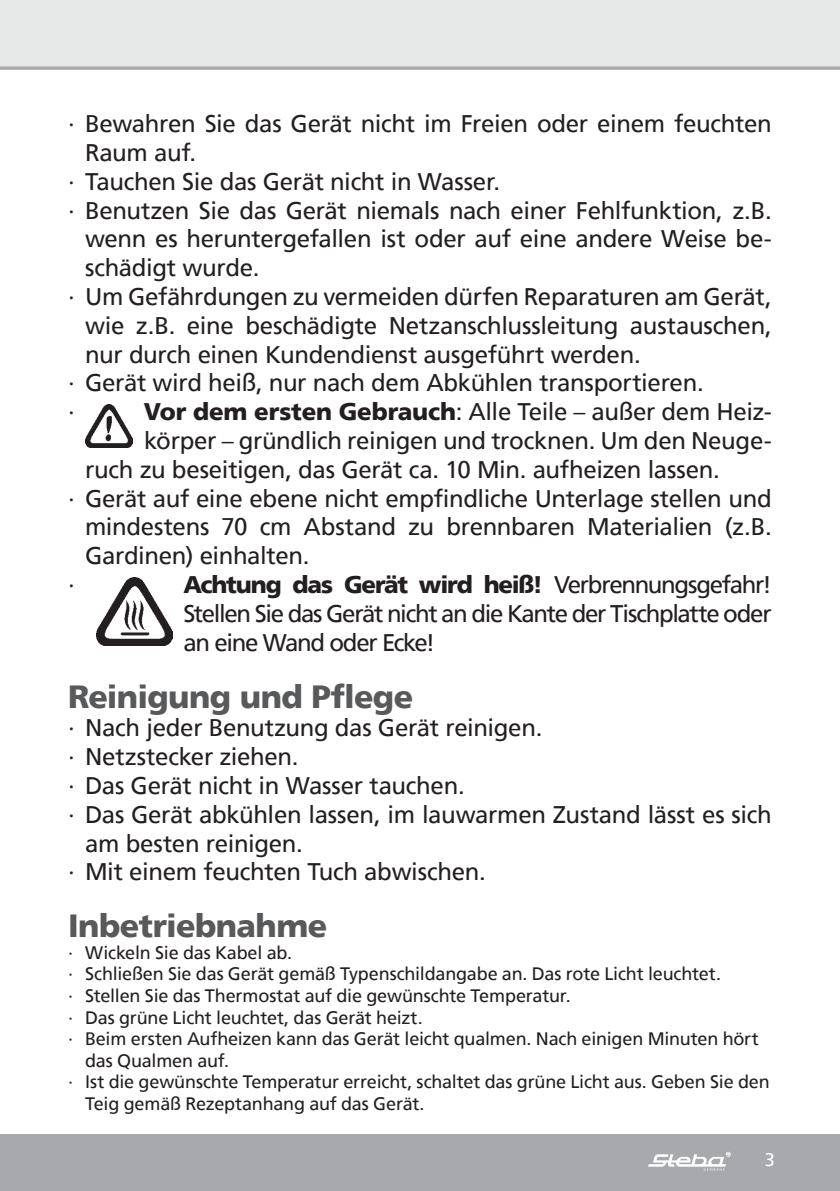
<style>
.page{position:relative;width:840px;height:1191px;background:#fff}
.page>*{position:absolute;margin:0;border:0;box-sizing:border-box;transform-origin:0 0}
.t1{font:900 32px "Frutiger";letter-spacing:-.02em;color:#58595b}
.t2{font:24px/28.8px "Frutiger";letter-spacing:-.015em;color:#231f20;text-align:justify}
.t3{font:18px "Frutiger";letter-spacing:-.01em;color:#231f20}
.t4{font:18px "Frutiger";color:#fff}
.s1{font-weight:900}
</style>
<div class="page">
<div style="left:0;top:0;width:839px;height:68px;background:#e7e8e8"></div>
<div style="left:0;top:1134px;width:839px;height:57px;background:#a7a9ac"></div>
<svg style="left:648px;top:1151px;width:82px;height:19px"></svg>
<svg style="left:0;top:66px;width:839px;height:4px;background:#b2b4b7"></svg>
<img style="left:85px;top:404px;width:48px;height:44px">
<img style="left:97px;top:577px;width:75px;height:69px">
<p class="t2" style="left:68px;top:109px;width:704px">∙ Bewahren Sie das Gerät nicht im Freien oder einem feuchten</p>
<p class="t2" style="left:85px;top:138px;width:113px">Raum auf.</p>
<p class="t2" style="left:68px;top:167px;width:433px">∙ Tauchen Sie das Gerät nicht in Wasser.</p>
<p class="t2" style="left:68px;top:196px;width:705px">∙ Benutzen Sie das Gerät niemals nach einer Fehlfunktion, z.B.</p>
<p class="t2" style="left:85px;top:224px;width:687px">wenn es heruntergefallen ist oder auf eine andere Weise be-</p>
<p class="t2" style="left:85px;top:253px;width:176px">schädigt wurde.</p>
<p class="t2" style="left:68px;top:282px;width:704px">∙ Um Gefährdungen zu vermeiden dürfen Reparaturen am Gerät,</p>
<p class="t2" style="left:85px;top:311px;width:687px">wie z.B. eine beschädigte Netzanschlussleitung austauschen,</p>
<p class="t2" style="left:85px;top:340px;width:556px">nur durch einen Kundendienst ausgeführt werden.</p>
<p class="t2" style="left:68px;top:368px;width:636px">∙ Gerät wird heiß, nur nach dem Abkühlen transportieren.</p>
<p class="t2" style="left:68px;top:397px;width:8px">∙</p>
<p class="t2" style="left:144px;top:397px;width:629px"><span class="s1">Vor dem ersten Gebrauch</span>: Alle Teile – außer dem Heiz-</p>
<p class="t2" style="left:144px;top:426px;width:629px">körper – gründlich reinigen und trocknen. Um den Neuge-</p>
<p class="t2" style="left:85px;top:455px;width:635px">ruch zu beseitigen, das Gerät ca. 10 Min. aufheizen lassen.</p>
<p class="t2" style="left:68px;top:484px;width:704px">∙ Gerät auf eine ebene nicht empfindliche Unterlage stellen und</p>
<p class="t2" style="left:85px;top:512px;width:687px">mindestens 70 cm Abstand zu brennbaren Materialien (z.B.</p>
<p class="t2" style="left:85px;top:541px;width:226px">Gardinen) einhalten.</p>
<p class="t2" style="left:68px;top:570px;width:8px">∙</p>
<p class="t2" style="left:183px;top:570px;width:589px"><span class="s1">Achtung das Gerät wird heiß!</span> Verbrennungsgefahr!<br>Stellen Sie das Gerät nicht an die Kante der Tischplatte oder an eine Wand oder Ecke!</p>
<h1 class="t1" style="left:68px;top:677px;width:346px">Reinigung und Pflege</h1>
<p class="t2" style="left:68px;top:713px;width:475px">∙ Nach jeder Benutzung das Gerät reinigen.</p>
<p class="t2" style="left:68px;top:742px;width:232px">∙ Netzstecker ziehen.</p>
<p class="t2" style="left:68px;top:771px;width:398px">∙ Das Gerät nicht in Wasser tauchen.</p>
<p class="t2" style="left:68px;top:800px;width:704px">∙ Das Gerät abkühlen lassen, im lauwarmen Zustand lässt es sich</p>
<p class="t2" style="left:85px;top:828px;width:219px">am besten reinigen.</p>
<p class="t2" style="left:68px;top:857px;width:419px">∙ Mit einem feuchten Tuch abwischen.</p>
<h1 class="t1" style="left:68px;top:906px;width:261px">Inbetriebnahme</h1>
<p class="t3" style="left:68px;top:942px;width:225px">∙ Wickeln Sie das Kabel ab.</p>
<p class="t3" style="left:68px;top:963px;width:654px">∙ Schließen Sie das Gerät gemäß Typenschildangabe an. Das rote Licht leuchtet.</p>
<p class="t3" style="left:68px;top:985px;width:504px">∙ Stellen Sie das Thermostat auf die gewünschte Temperatur.</p>
<p class="t3" style="left:68px;top:1006px;width:356px">∙ Das grüne Licht leuchtet, das Gerät heizt.</p>
<p class="t3" style="left:68px;top:1028px;width:691px">∙ Beim ersten Aufheizen kann das Gerät leicht qualmen. Nach einigen Minuten hört</p>
<p class="t3" style="left:85px;top:1050px;width:145px">das Qualmen auf.</p>
<p class="t3" style="left:68px;top:1071px;width:702px">∙ Ist die gewünschte Temperatur erreicht, schaltet das grüne Licht aus. Geben Sie den</p>
<p class="t3" style="left:85px;top:1093px;width:341px">Teig gemäß Rezeptanhang auf das Gerät.</p>
<p class="t4" style="left:764px;top:1149px;width:12px">3</p>
</div>
